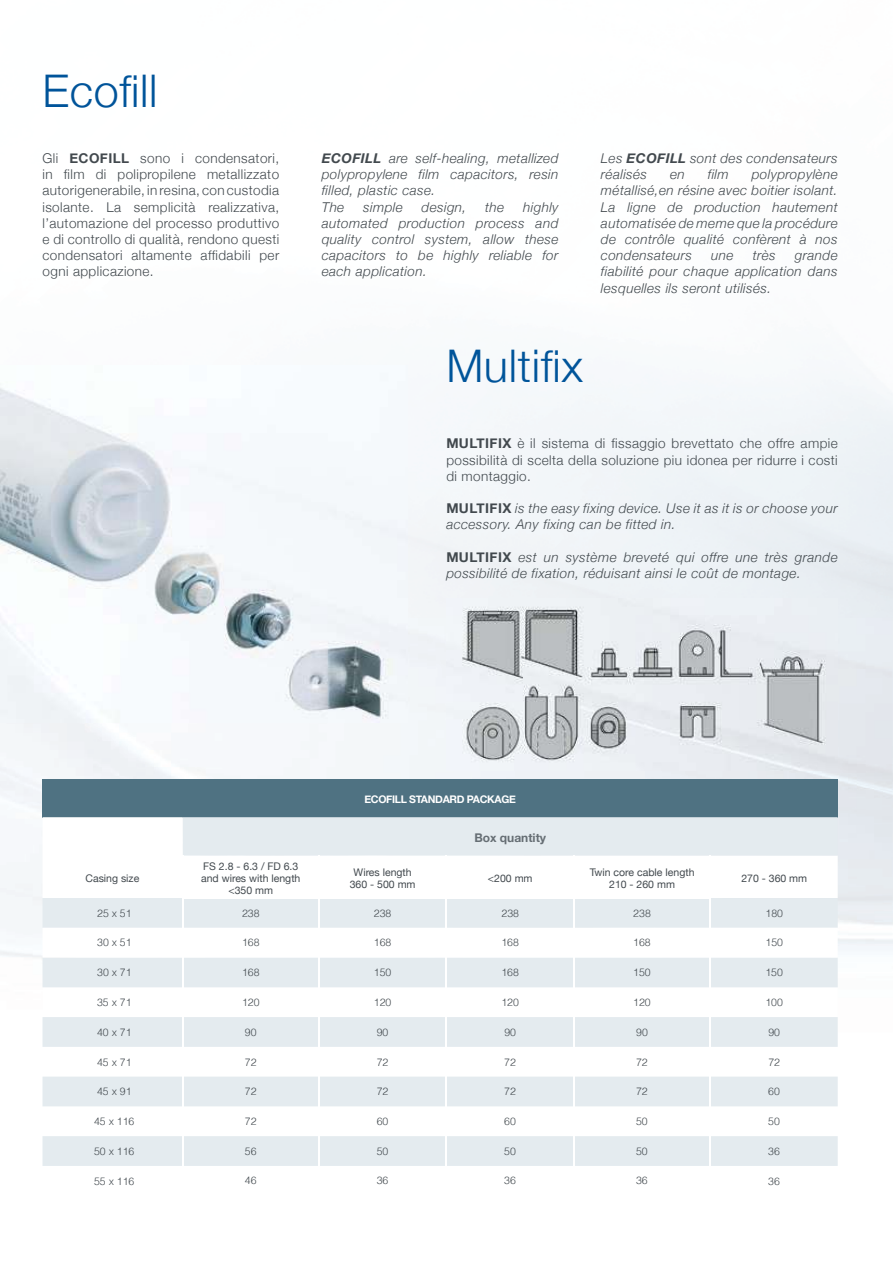
<style>
.page{position:relative;width:893px;height:1263px;background:#fff}
.page>*{position:absolute;margin:0;border:0;box-sizing:border-box;transform-origin:0 0}
.t1{font:300 45px "Helvetica Neue";letter-spacing:.015em;color:#00549a}
.t2{font:italic 300 13.5px/16.2px "Helvetica Neue";letter-spacing:.03em;color:#42494e}
.t3{font:300 13.5px/16.2px "Helvetica Neue";letter-spacing:.03em;color:#42494e;text-align:justify}
.t4{font:700 12px "Helvetica Neue";color:#666e74}
.t5{font:300 10.5px "Helvetica";color:#42494e}
.t6{font:10.5px/12px "Helvetica Neue";color:#42494e;text-align:center}
.t7{font:700 10.5px "Helvetica Neue";letter-spacing:-.03em;color:#fff}
.s1{font-weight:700}
.s2{font-weight:700;font-style:normal}
</style>
<div class="page">
<img style="left:0;top:722px;width:368px;height:444px">
<img style="left:0;top:387px;width:408px;height:335px">
<img style="left:446px;top:598px;width:392px;height:172px">
<div style="left:43px;top:779px;width:795px;height:38px;background:#4f7282"></div>
<svg style="left:43px;top:817px;width:795px;height:349px;fill:#e4ebef"></svg>
<hr style="left:182px;top:855px;width:1px;height:42px;background:#fff">
<hr style="left:318px;top:855px;width:2px;height:42px;background:#fff">
<hr style="left:446px;top:855px;width:1px;height:42px;background:#fff">
<hr style="left:182px;top:897px;width:137px;height:2px;background:#fff">
<hr style="left:182px;top:957px;width:2px;height:30px;background:#fff">
<hr style="left:182px;top:987px;width:2px;height:30px;background:#fff">
<hr style="left:182px;top:1017px;width:2px;height:30px;background:#fff">
<hr style="left:182px;top:1047px;width:2px;height:29px;background:#fff">
<hr style="left:182px;top:1076px;width:2px;height:30px;background:#fff">
<hr style="left:182px;top:1106px;width:2px;height:30px;background:#fff">
<hr style="left:182px;top:1136px;width:2px;height:30px;background:#fff">
<hr style="left:319px;top:897px;width:127px;height:2px;background:#fff">
<hr style="left:318px;top:957px;width:2px;height:30px;background:#fff">
<hr style="left:318px;top:987px;width:2px;height:30px;background:#fff">
<hr style="left:318px;top:1017px;width:2px;height:30px;background:#fff">
<hr style="left:318px;top:1047px;width:2px;height:29px;background:#fff">
<hr style="left:318px;top:1076px;width:2px;height:30px;background:#fff">
<hr style="left:318px;top:1106px;width:2px;height:30px;background:#fff">
<hr style="left:318px;top:1136px;width:2px;height:30px;background:#fff">
<hr style="left:446px;top:897px;width:128px;height:2px;background:#fff">
<svg style="left:43px;top:899px;width:795px;height:58px"></svg>
<hr style="left:446px;top:957px;width:1px;height:30px;background:#fff">
<hr style="left:446px;top:1017px;width:1px;height:30px;background:#fff">
<hr style="left:446px;top:1076px;width:1px;height:30px;background:#fff">
<hr style="left:446px;top:1106px;width:1px;height:30px;background:#fff">
<hr style="left:446px;top:1136px;width:1px;height:30px;background:#fff">
<hr style="left:446px;top:987px;width:1px;height:30px;background:#fff">
<svg style="left:446px;top:1047px;width:1px;height:29px"></svg>
<hr style="left:574px;top:897px;width:137px;height:2px;background:#fff">
<hr style="left:573px;top:855px;width:2px;height:42px;background:#fff">
<hr style="left:709px;top:855px;width:2px;height:42px;background:#fff">
<hr style="left:573px;top:899px;width:2px;height:29px;background:#fff">
<hr style="left:709px;top:899px;width:2px;height:29px;background:#fff">
<hr style="left:573px;top:928px;width:2px;height:29px;background:#fff">
<hr style="left:709px;top:928px;width:2px;height:29px;background:#fff">
<hr style="left:573px;top:957px;width:2px;height:30px;background:#fff">
<hr style="left:709px;top:957px;width:2px;height:30px;background:#fff">
<hr style="left:573px;top:987px;width:2px;height:30px;background:#fff">
<hr style="left:709px;top:987px;width:2px;height:30px;background:#fff">
<hr style="left:573px;top:1017px;width:2px;height:30px;background:#fff">
<hr style="left:709px;top:1017px;width:2px;height:30px;background:#fff">
<hr style="left:573px;top:1047px;width:2px;height:29px;background:#fff">
<hr style="left:709px;top:1047px;width:2px;height:29px;background:#fff">
<hr style="left:573px;top:1076px;width:2px;height:30px;background:#fff">
<hr style="left:709px;top:1076px;width:2px;height:30px;background:#fff">
<hr style="left:573px;top:1106px;width:2px;height:30px;background:#fff">
<hr style="left:709px;top:1106px;width:2px;height:30px;background:#fff">
<hr style="left:573px;top:1136px;width:2px;height:30px;background:#fff">
<hr style="left:709px;top:1136px;width:2px;height:30px;background:#fff">
<h1 class="t1" style="left:43px;top:55px;width:117px">Ecofill</h1>
<p class="t3" style="left:43px;top:151px;width:238px">Gli <span class="s1">ECOFILL</span> sono i condensatori, in film di polipropilene metallizzato autorigenerabile, in resina, con custodia isolante. La semplicità realizzativa, l’automazione del processo produttivo e di controllo di qualità, rendono questi condensatori altamente affidabili per ogni applicazione.</p>
<p class="t2" style="left:322px;top:151px;width:238px"><span class="s1">ECOFILL</span> are self-healing, metallized polypropylene film capacitors, resin filled, plastic case.<br>The</p>
<p class="t2" style="left:322px;top:200px;width:238px;text-align:justify;text-indent:201px">highly automated production process and quality control system, allow these capacitors to be highly reliable for each application.</p>
<p class="t2" style="left:363px;top:200px;width:41px">simple</p>
<p class="t2" style="left:422px;top:200px;width:46px">design,</p>
<p class="t2" style="left:485px;top:200px;width:21px">the</p>
<p class="t2" style="left:601px;top:151px;width:238px">Les <span class="s1">ECOFILL</span> sont des condensateurs réalisés</p>
<p class="t2" style="left:601px;top:168px;width:238px;text-align:justify;text-indent:151px">polypropylène métallisé,en résine avec boitier isolant.<br>La ligne de production hautement automatisée de meme que la procédure de contrôle qualité confèrent à nos condensateurs</p>
<p class="t2" style="left:670px;top:168px;width:16px">en</p>
<p class="t2" style="left:708px;top:168px;width:22px">film</p>
<p class="t2" style="left:711px;top:249px;width:24px">une</p>
<p class="t2" style="left:753px;top:249px;width:24px">très</p>
<p class="t2" style="left:601px;top:249px;width:238px;text-align:justify;text-indent:194px">grande fiabilité pour chaque application dans lesquelles ils seront utilisés.</p>
<h1 class="t1" style="left:446px;top:329px;width:138px">Multifix</h1>
<p class="t3" style="left:446px;top:437px;width:393px"><span class="s1">MULTIFIX</span> è il sistema di fissaggio brevettato che offre ampie possibilità di scelta della soluzione piu idonea per ridurre i costi di montaggio.</p>
<p class="t2" style="left:446px;top:501px;width:393px"><span class="s2">MULTIFIX</span> is the easy fixing device. Use it as it is or choose your accessory. Any fixing can be fitted in.</p>
<p class="t2" style="left:446px;top:550px;width:393px"><span class="s2">MULTIFIX</span> est un système breveté qui offre une très grande possibilité de fixation, réduisant ainsi le coût de montage.</p>
<p class="t6" style="left:85px;top:873px;width:55px">Casing size</p>
<p class="t7" style="left:364px;top:794px;width:153px">ECOFILL STANDARD PACKAGE</p>
<p class="t4" style="left:474px;top:832px;width:73px">Box quantity</p>
<p class="t6" style="left:201px;top:861px;width:101px">FS 2.8 - 6.3 / FD 6.3 and wires with length &lt;350 mm</p>
<p class="t6" style="left:350px;top:867px;width:67px">Wires length<br>360 - 500 mm</p>
<p class="t6" style="left:488px;top:873px;width:46px">&lt;200 mm</p>
<p class="t6" style="left:590px;top:867px;width:106px">Twin core cable length<br>210 - 260 mm</p>
<p class="t6" style="left:741px;top:873px;width:67px">270 - 360 mm</p>
<p class="t5" style="left:97px;top:909px;width:36px">25 x 51</p>
<p class="t5" style="left:242px;top:909px;width:19px">238</p>
<p class="t5" style="left:374px;top:909px;width:19px">238</p>
<p class="t5" style="left:501px;top:909px;width:19px">238</p>
<p class="t5" style="left:633px;top:909px;width:19px">238</p>
<p class="t5" style="left:765px;top:909px;width:19px">180</p>
<p class="t5" style="left:97px;top:939px;width:36px">30 x 51</p>
<p class="t5" style="left:242px;top:939px;width:19px">168</p>
<p class="t5" style="left:374px;top:939px;width:19px">168</p>
<p class="t5" style="left:501px;top:939px;width:19px">168</p>
<p class="t5" style="left:633px;top:939px;width:19px">168</p>
<p class="t5" style="left:765px;top:939px;width:19px">150</p>
<p class="t5" style="left:97px;top:968px;width:36px">30 x 71</p>
<p class="t5" style="left:242px;top:968px;width:19px">168</p>
<p class="t5" style="left:374px;top:968px;width:19px">150</p>
<p class="t5" style="left:501px;top:968px;width:19px">168</p>
<p class="t5" style="left:633px;top:968px;width:19px">150</p>
<p class="t5" style="left:765px;top:968px;width:19px">150</p>
<p class="t5" style="left:97px;top:998px;width:36px">35 x 71</p>
<p class="t5" style="left:242px;top:998px;width:19px">120</p>
<p class="t5" style="left:374px;top:998px;width:19px">120</p>
<p class="t5" style="left:501px;top:998px;width:19px">120</p>
<p class="t5" style="left:633px;top:998px;width:19px">120</p>
<p class="t5" style="left:765px;top:998px;width:19px">100</p>
<p class="t5" style="left:97px;top:1023px;width:36px">40 x 71</p>
<p class="t5" style="left:245px;top:1028px;width:13px">90</p>
<p class="t5" style="left:377px;top:1028px;width:13px">90</p>
<p class="t5" style="left:504px;top:1028px;width:13px">90</p>
<p class="t5" style="left:636px;top:1028px;width:13px">90</p>
<p class="t5" style="left:768px;top:1028px;width:13px">90</p>
<p class="t5" style="left:97px;top:1053px;width:36px">45 x 71</p>
<p class="t5" style="left:245px;top:1058px;width:13px">72</p>
<p class="t5" style="left:377px;top:1058px;width:13px">72</p>
<p class="t5" style="left:504px;top:1058px;width:13px">72</p>
<p class="t5" style="left:636px;top:1058px;width:13px">72</p>
<p class="t5" style="left:768px;top:1058px;width:13px">72</p>
<p class="t5" style="left:97px;top:1083px;width:36px">45 x 91</p>
<p class="t5" style="left:245px;top:1087px;width:13px">72</p>
<p class="t5" style="left:377px;top:1087px;width:13px">72</p>
<p class="t5" style="left:504px;top:1087px;width:13px">72</p>
<p class="t5" style="left:636px;top:1087px;width:13px">72</p>
<p class="t5" style="left:768px;top:1087px;width:13px">60</p>
<p class="t5" style="left:94px;top:1112px;width:42px">45 x 116</p>
<p class="t5" style="left:245px;top:1117px;width:13px">72</p>
<p class="t5" style="left:377px;top:1117px;width:13px">60</p>
<p class="t5" style="left:504px;top:1117px;width:13px">60</p>
<p class="t5" style="left:636px;top:1117px;width:13px">50</p>
<p class="t5" style="left:768px;top:1117px;width:13px">50</p>
<p class="t5" style="left:94px;top:1147px;width:42px">50 x 116</p>
<p class="t5" style="left:245px;top:1147px;width:13px">56</p>
<p class="t5" style="left:377px;top:1147px;width:13px">50</p>
<p class="t5" style="left:504px;top:1147px;width:13px">50</p>
<p class="t5" style="left:636px;top:1147px;width:13px">50</p>
<p class="t5" style="left:768px;top:1147px;width:13px">36</p>
<p class="t5" style="left:94px;top:1177px;width:42px">55 x 116</p>
<p class="t5" style="left:245px;top:1171px;width:13px">46</p>
<p class="t5" style="left:377px;top:1176px;width:13px">36</p>
<p class="t5" style="left:504px;top:1176px;width:13px">36</p>
<p class="t5" style="left:636px;top:1176px;width:13px">36</p>
<p class="t5" style="left:768px;top:1177px;width:13px">36</p>
</div>
